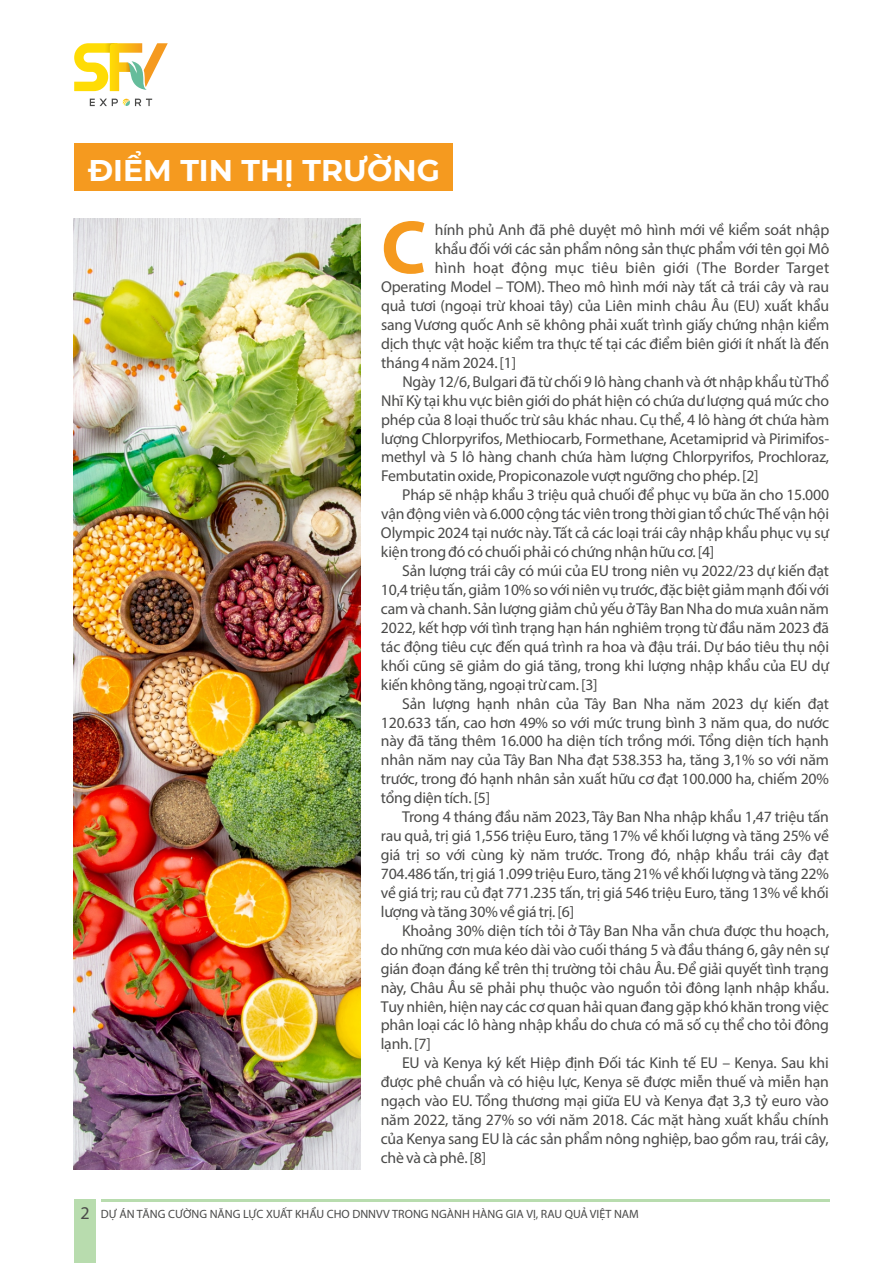
<style>
.page{position:relative;width:893px;height:1263px;background:#fff}
.page>*{position:absolute;margin:0;border:0;box-sizing:border-box;transform-origin:0 0}
.t1{font:700 76.05px "Myriad Pro";color:#f59a1f}
.t2{font:700 30px "Montserrat";color:#fff}
.t3{font:15.75px "Myriad Pro";letter-spacing:-.01em;color:#4a4a49}
.t4{font:15.75px "Myriad Pro";letter-spacing:.02em;color:#4a4a49}
.t5{font:12px "Myriad Pro";color:#4a4a49}
.s1{font-size:18px}
</style>
<div class="page">
<svg style="left:90px;top:98px;width:62px;height:8px"></svg>
<svg style="left:74px;top:43px;width:94px;height:48px"></svg>
<div style="left:74px;top:143px;width:378px;height:48px;background:#f59a1f"></div>
<div style="left:74px;top:1199px;width:22px;height:64px;background:#b8dcae"></div>
<hr style="left:101px;top:1199px;width:728px;height:3px;background:#b8dcae">
<img style="left:73px;top:218px;width:287px;height:951px">
<h2 class="t2" style="left:88px;top:152px;width:353px">ĐIỂM TIN THỊ TRƯỜNG</h2>
<h1 class="t1" style="left:381px;top:216px;width:47px">C</h1>
<p class="t3" style="left:435px;top:223px;width:396px">hính phủ Anh đã phê duyệt mô hình mới về kiểm soát nhập</p>
<p class="t3" style="left:435px;top:242px;width:396px">khẩu đối với các sản phẩm nông sản thực phẩm với tên gọi Mô</p>
<p class="t4" style="left:435px;top:261px;width:396px">hình hoạt động mục tiêu biên giới (The Border Target</p>
<p class="t3" style="left:381px;top:280px;width:450px">Operating Model – TOM). Theo mô hình mới này tất cả trái cây và rau</p>
<p class="t3" style="left:381px;top:299px;width:450px">quả tươi (ngoại trừ khoai tây) của Liên minh châu Âu (EU) xuất khẩu</p>
<p class="t3" style="left:381px;top:318px;width:450px">sang Vương quốc Anh sẽ không phải xuất trình giấy chứng nhận kiểm</p>
<p class="t3" style="left:381px;top:337px;width:450px">dịch thực vật hoặc kiểm tra thực tế tại các điểm biên giới ít nhất là đến</p>
<p class="t3" style="left:381px;top:356px;width:137px">tháng 4 năm 2024. [1]</p>
<p class="t3" style="left:402px;top:375px;width:428px">Ngày 12/6, Bulgari đã từ chối 9 lô hàng chanh và ớt nhập khẩu từ Thổ</p>
<p class="t3" style="left:381px;top:394px;width:450px">Nhĩ Kỳ tại khu vực biên giới do phát hiện có chứa dư lượng quá mức cho</p>
<p class="t3" style="left:381px;top:413px;width:450px">phép của 8 loại thuốc trừ sâu khác nhau. Cụ thể, 4 lô hàng ớt chứa hàm</p>
<p class="t3" style="left:381px;top:432px;width:450px">lượng Chlorpyrifos, Methiocarb, Formethane, Acetamiprid và Pirimifos-</p>
<p class="t3" style="left:381px;top:451px;width:450px">methyl và 5 lô hàng chanh chứa hàm lượng Chlorpyrifos, Prochloraz,</p>
<p class="t3" style="left:381px;top:470px;width:379px">Fembutatin oxide, Propiconazole vượt ngưỡng cho phép. [2]</p>
<p class="t3" style="left:402px;top:488px;width:428px">Pháp sẽ nhập khẩu 3 triệu quả chuối để phục vụ bữa ăn cho 15.000</p>
<p class="t3" style="left:381px;top:507px;width:450px">vận động viên và 6.000 cộng tác viên trong thời gian tổ chức Thế vận hội</p>
<p class="t3" style="left:381px;top:526px;width:450px">Olympic 2024 tại nước này. Tất cả các loại trái cây nhập khẩu phục vụ sự</p>
<p class="t3" style="left:381px;top:545px;width:335px">kiện trong đó có chuối phải có chứng nhận hữu cơ. [4]</p>
<p class="t3" style="left:402px;top:564px;width:428px">Sản lượng trái cây có múi của EU trong niên vụ 2022/23 dự kiến đạt</p>
<p class="t3" style="left:381px;top:583px;width:450px">10,4 triệu tấn, giảm 10% so với niên vụ trước, đặc biệt giảm mạnh đối với</p>
<p class="t3" style="left:381px;top:602px;width:450px">cam và chanh. Sản lượng giảm chủ yếu ở Tây Ban Nha do mưa xuân năm</p>
<p class="t3" style="left:381px;top:621px;width:450px">2022, kết hợp với tình trạng hạn hán nghiêm trọng từ đầu năm 2023 đã</p>
<p class="t3" style="left:381px;top:640px;width:450px">tác động tiêu cực đến quá trình ra hoa và đậu trái. Dự báo tiêu thụ nội</p>
<p class="t3" style="left:381px;top:659px;width:450px">khối cũng sẽ giảm do giá tăng, trong khi lượng nhập khẩu của EU dự</p>
<p class="t3" style="left:381px;top:678px;width:218px">kiến không tăng, ngoại trừ cam. [3]</p>
<p class="t3" style="left:402px;top:697px;width:428px">Sản lượng hạnh nhân của Tây Ban Nha năm 2023 dự kiến đạt</p>
<p class="t3" style="left:381px;top:716px;width:450px">120.633 tấn, cao hơn 49% so với mức trung bình 3 năm qua, do nước</p>
<p class="t3" style="left:381px;top:735px;width:450px">này đã tăng thêm 16.000 ha diện tích trồng mới. Tổng diện tích hạnh</p>
<p class="t3" style="left:381px;top:754px;width:450px">nhân năm nay của Tây Ban Nha đạt 538.353 ha, tăng 3,1% so với năm</p>
<p class="t3" style="left:381px;top:772px;width:450px">trước, trong đó hạnh nhân sản xuất hữu cơ đạt 100.000 ha, chiếm 20%</p>
<p class="t3" style="left:381px;top:791px;width:111px">tổng diện tích. [5]</p>
<p class="t3" style="left:402px;top:810px;width:428px">Trong 4 tháng đầu năm 2023, Tây Ban Nha nhập khẩu 1,47 triệu tấn</p>
<p class="t3" style="left:381px;top:829px;width:450px">rau quả, trị giá 1,556 triệu Euro, tăng 17% về khối lượng và tăng 25% về</p>
<p class="t3" style="left:381px;top:848px;width:450px">giá trị so với cùng kỳ năm trước. Trong đó, nhập khẩu trái cây đạt</p>
<p class="t3" style="left:381px;top:867px;width:450px">704.486 tấn, trị giá 1.099 triệu Euro, tăng 21% về khối lượng và tăng 22%</p>
<p class="t3" style="left:381px;top:886px;width:450px">về giá trị; rau củ đạt 771.235 tấn, trị giá 546 triệu Euro, tăng 13% về khối</p>
<p class="t3" style="left:381px;top:905px;width:195px">lượng và tăng 30% về giá trị. [6]</p>
<p class="t3" style="left:402px;top:924px;width:428px">Khoảng 30% diện tích tỏi ở Tây Ban Nha vẫn chưa được thu hoạch,</p>
<p class="t3" style="left:381px;top:943px;width:450px">do những cơn mưa kéo dài vào cuối tháng 5 và đầu tháng 6, gây nên sự</p>
<p class="t3" style="left:381px;top:962px;width:450px">gián đoạn đáng kể trên thị trường tỏi châu Âu. Để giải quyết tình trạng</p>
<p class="t3" style="left:381px;top:981px;width:450px">này, Châu Âu sẽ phải phụ thuộc vào nguồn tỏi đông lạnh nhập khẩu.</p>
<p class="t3" style="left:381px;top:1000px;width:450px">Tuy nhiên, hiện nay các cơ quan hải quan đang gặp khó khăn trong việc</p>
<p class="t3" style="left:381px;top:1019px;width:450px">phân loại các lô hàng nhập khẩu do chưa có mã số cụ thể cho tỏi đông</p>
<p class="t3" style="left:381px;top:1037px;width:52px">lạnh. [7]</p>
<p class="t3" style="left:402px;top:1056px;width:428px">EU và Kenya ký kết Hiệp định Đối tác Kinh tế EU – Kenya. Sau khi</p>
<p class="t3" style="left:381px;top:1075px;width:450px">được phê chuẩn và có hiệu lực, Kenya sẽ được miễn thuế và miễn hạn</p>
<p class="t3" style="left:381px;top:1094px;width:450px">ngạch vào EU. Tổng thương mại giữa EU và Kenya đạt 3,3 tỷ euro vào</p>
<p class="t3" style="left:381px;top:1113px;width:450px">năm 2022, tăng 27% so với năm 2018. Các mặt hàng xuất khẩu chính</p>
<p class="t3" style="left:381px;top:1132px;width:450px">của Kenya sang EU là các sản phẩm nông nghiệp, bao gồm rau, trái cây,</p>
<p class="t3" style="left:381px;top:1151px;width:107px">chè và cà phê. [8]</p>
<p class="t5" style="left:80px;top:1209px;width:560px"><span class="s1">2</span> DỰ ÁN TĂNG CƯỜNG NĂNG LỰC XUẤT KHẨU CHO DNNVV TRONG NGÀNH HÀNG GIA VỊ, RAU QUẢ VIỆT NAM</p>
</div>
